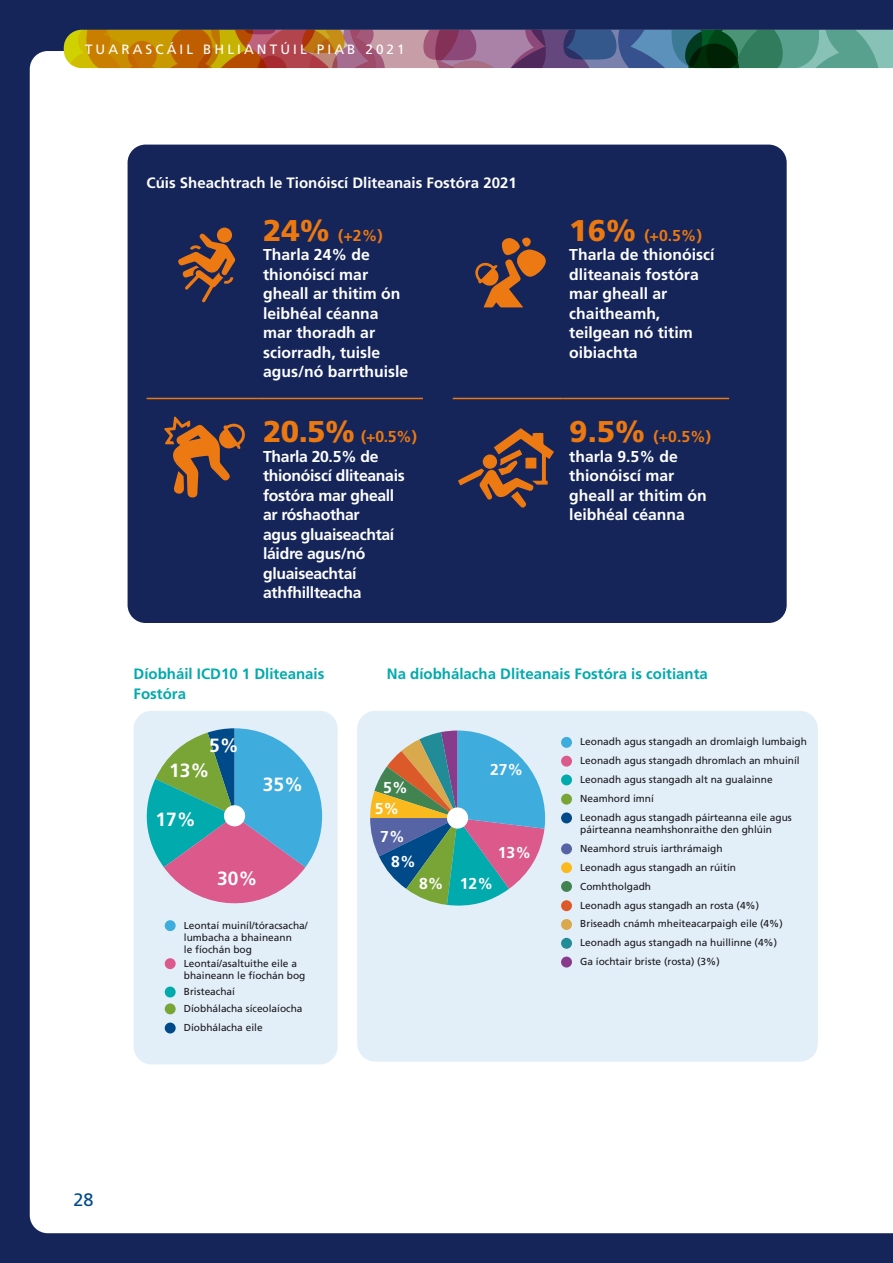
<style>
.page{position:relative;width:893px;height:1263px;background:#15255a}
.page>*{position:absolute;margin:0;border:0;box-sizing:border-box;transform-origin:0 0}
.t1{font:700 19.2px "Frutiger LT Std";color:#fff}
.t2{font:18px "Frutiger LT Std";color:#004a89}
.t3{font:700 15.75px/19.5px "Frutiger LT Std";color:#fff}
.t4{font:700 15.75px/19.5px "Frutiger LT Std";letter-spacing:-.02em;color:#fff}
.Figure_Heading{font:700 15px/19.5px "Frutiger LT Std";color:#00aaad}
.t5{font:700 15px "Frutiger LT Std";color:#fff}
.t6{font:13.5px "Frutiger LT Std";letter-spacing:.23em;color:#fff}
.t7{font:10.2px/12.1px "Frutiger LT Std";color:#1a171c}
.s1{font-weight:900;font-size:30px;color:#ec7910}
.s2{color:#ec7910}
</style>
<div class="page">
<div style="left:30px;top:51px;width:863px;height:1182px;background:#fff"></div>
<svg style="left:64px;top:30px;width:829px;height:38px;background:#86755f"></svg>
<div style="left:128px;top:145px;width:659px;height:478px;background:#15255a;border-radius:18px"></div>
<hr style="left:147px;top:398px;width:110px;height:1px;background:#ec7910">
<hr style="left:257px;top:398px;width:166px;height:1px;background:#ec7910">
<hr style="left:453px;top:398px;width:110px;height:1px;background:#ec7910">
<hr style="left:563px;top:398px;width:166px;height:1px;background:#ec7910">
<div style="left:217px;top:228px;width:15px;height:15px;background:#ed7912;border-radius:50%"></div>
<svg style="left:178px;top:233px;width:57px;height:70px"></svg>
<svg style="left:475px;top:237px;width:71px;height:70px"></svg>
<svg style="left:164px;top:416px;width:81px;height:82px"></svg>
<svg style="left:459px;top:428px;width:95px;height:80px"></svg>
<div style="left:134px;top:711px;width:204px;height:353px;background:#e2eff9;border-radius:18px"></div>
<svg style="left:146px;top:728px;width:176px;height:176px"></svg>
<div style="left:224px;top:805px;width:21px;height:21px;background:#fff;border-radius:50%"></div>
<div style="left:165px;top:920px;width:11px;height:11px;background:#3facde;border-radius:50%"></div>
<div style="left:165px;top:986px;width:11px;height:11px;background:#00aaad;border-radius:50%"></div>
<div style="left:165px;top:1003px;width:11px;height:11px;background:#78a536;border-radius:50%"></div>
<div style="left:165px;top:1022px;width:11px;height:11px;background:#004a89;border-radius:50%"></div>
<div style="left:165px;top:958px;width:11px;height:11px;background:#db598b;border-radius:50%"></div>
<div style="left:357px;top:711px;width:461px;height:351px;background:#e2eff9;border-radius:18px"></div>
<svg style="left:370px;top:730px;width:175px;height:176px"></svg>
<div style="left:447px;top:807px;width:21px;height:22px;background:#fff;border-radius:50%"></div>
<div style="left:561px;top:737px;width:11px;height:11px;background:#3facde;border-radius:50%"></div>
<div style="left:561px;top:794px;width:11px;height:11px;background:#78a536;border-radius:50%"></div>
<div style="left:561px;top:812px;width:11px;height:11px;background:#004a89;border-radius:50%"></div>
<div style="left:561px;top:843px;width:11px;height:11px;background:#5663a5;border-radius:50%"></div>
<div style="left:561px;top:774px;width:11px;height:11px;background:#00aaad;border-radius:50%"></div>
<div style="left:561px;top:862px;width:11px;height:11px;background:#faba1e;border-radius:50%"></div>
<div style="left:561px;top:900px;width:11px;height:11px;background:#dc5a2a;border-radius:50%"></div>
<div style="left:561px;top:919px;width:11px;height:11px;background:#d8aa4d;border-radius:50%"></div>
<div style="left:561px;top:956px;width:11px;height:11px;background:#883a8b;border-radius:50%"></div>
<div style="left:561px;top:756px;width:11px;height:11px;background:#db598b;border-radius:50%"></div>
<div style="left:561px;top:881px;width:11px;height:11px;background:#428451;border-radius:50%"></div>
<div style="left:561px;top:938px;width:11px;height:11px;background:#228b98;border-radius:50%"></div>
<h3 class="t6" style="left:85px;top:42px;width:321px">TUARASCÁIL BHLIANTÚIL PIAB 2021</h3>
<h3 class="t5" style="left:147px;top:174px;width:372px">Cúis Sheachtrach le Tionóiscí Dliteanais Fostóra 2021</h3>
<p class="t3" style="left:263px;top:226px;width:147px"><span class="s1">24%</span> <span class="s2">(+2%)<br></span>Tharla 24% de thionóiscí mar gheall ar thitim ón leibhéal céanna mar thoradh ar sciorradh, tuisle agus/nó barrthuisle</p>
<p class="t3" style="left:569px;top:226px;width:147px"><span class="s1">16%</span> <span class="s2">(+0.5%)<br></span>Tharla de thionóiscí dliteanais fostóra mar gheall ar chaitheamh, teilgean nó titim oibiachta</p>
<p class="t4" style="left:263px;top:427px;width:155px"><span class="s1">20.5%</span> <span class="s2">(+0.5%)<br></span>Tharla 20.5% de thionóiscí dliteanais fostóra mar gheall<br>ar róshaothar<br>agus gluaiseachtaí láidre agus/nó gluaiseachtaí athfhillteacha</p>
<p class="t3" style="left:569px;top:427px;width:143px"><span class="s1">9.5%</span> <span class="s2">(+0.5%) </span>tharla 9.5% de thionóiscí mar gheall ar thitim ón leibhéal céanna</p>
<p class="Figure_Heading" style="left:134px;top:664px;width:192px">Díobháil ICD10 1 Dliteanais<br>Fostóra</p>
<p class="Figure_Heading" style="left:387px;top:664px;width:322px">Na díobhálacha Dliteanais Fostóra is coitianta</p>
<p class="t1" style="left:209px;top:734px;width:31px">5%</p>
<p class="t1" style="left:169px;top:759px;width:42px">13%</p>
<p class="t1" style="left:155px;top:808px;width:42px">17%</p>
<p class="t1" style="left:263px;top:773px;width:42px">35%</p>
<p class="t1" style="left:217px;top:867px;width:42px">30%</p>
<p class="t7" style="left:184px;top:919px;width:125px">Leontaí muiníl/tóracsacha/ lumbacha a bhaineann<br>le fíochán bog</p>
<p class="t7" style="left:184px;top:983px;width:120px;line-height:16.8px">Bristeachaí<br>Díobhálacha síceolaíocha</p>
<p class="t7" style="left:184px;top:1021px;width:80px">Díobhálacha eile</p>
<p class="t7" style="left:184px;top:957px;width:123px">Leontaí/asaltuithe eile a bhaineann le fíochán bog</p>
<h2 class="t2" style="left:74px;top:1189px;width:22px">28</h2>
<p class="t3" style="left:383px;top:778px;width:26px">5%</p>
<p class="t3" style="left:375px;top:799px;width:26px">5%</p>
<p class="t3" style="left:380px;top:826px;width:26px">7%</p>
<p class="t3" style="left:391px;top:852px;width:26px">8%</p>
<p class="t3" style="left:490px;top:760px;width:35px">27%</p>
<p class="t3" style="left:498px;top:843px;width:35px">13%</p>
<p class="t3" style="left:419px;top:874px;width:75px">8% 12%</p>
<p class="t7" style="left:580px;top:736px;width:228px">Leonadh agus stangadh an dromlaigh lumbaigh</p>
<p class="t7" style="left:580px;top:754px;width:221px">Leonadh agus stangadh dhromlach an mhuiníl</p>
<p class="t7" style="left:580px;top:774px;width:194px">Leonadh agus stangadh alt na gualainne</p>
<p class="t7" style="left:580px;top:789px;width:213px;line-height:18.8px">Neamhord imní<br>Leonadh agus stangadh páirteanna eile agus</p>
<p class="t7" style="left:580px;top:820px;width:193px;line-height:18.8px">páirteanna neamhshonraithe den ghlúin<br>Neamhord struis iarthrámaigh</p>
<p class="t7" style="left:580px;top:861px;width:157px">Leonadh agus stangadh an rúitín</p>
<p class="t7" style="left:580px;top:896px;width:204px;line-height:18.8px">Leonadh agus stangadh an rosta (4%)<br>Briseadh cnámh mheiteacarpaigh eile (4%)</p>
<p class="t7" style="left:580px;top:955px;width:141px">Ga íochtair briste (rosta) (3%)</p>
<p class="t7" style="left:580px;top:880px;width:72px">Comhtholgadh</p>
<p class="t7" style="left:580px;top:937px;width:198px">Leonadh agus stangadh na huillinne (4%)</p>
</div>
